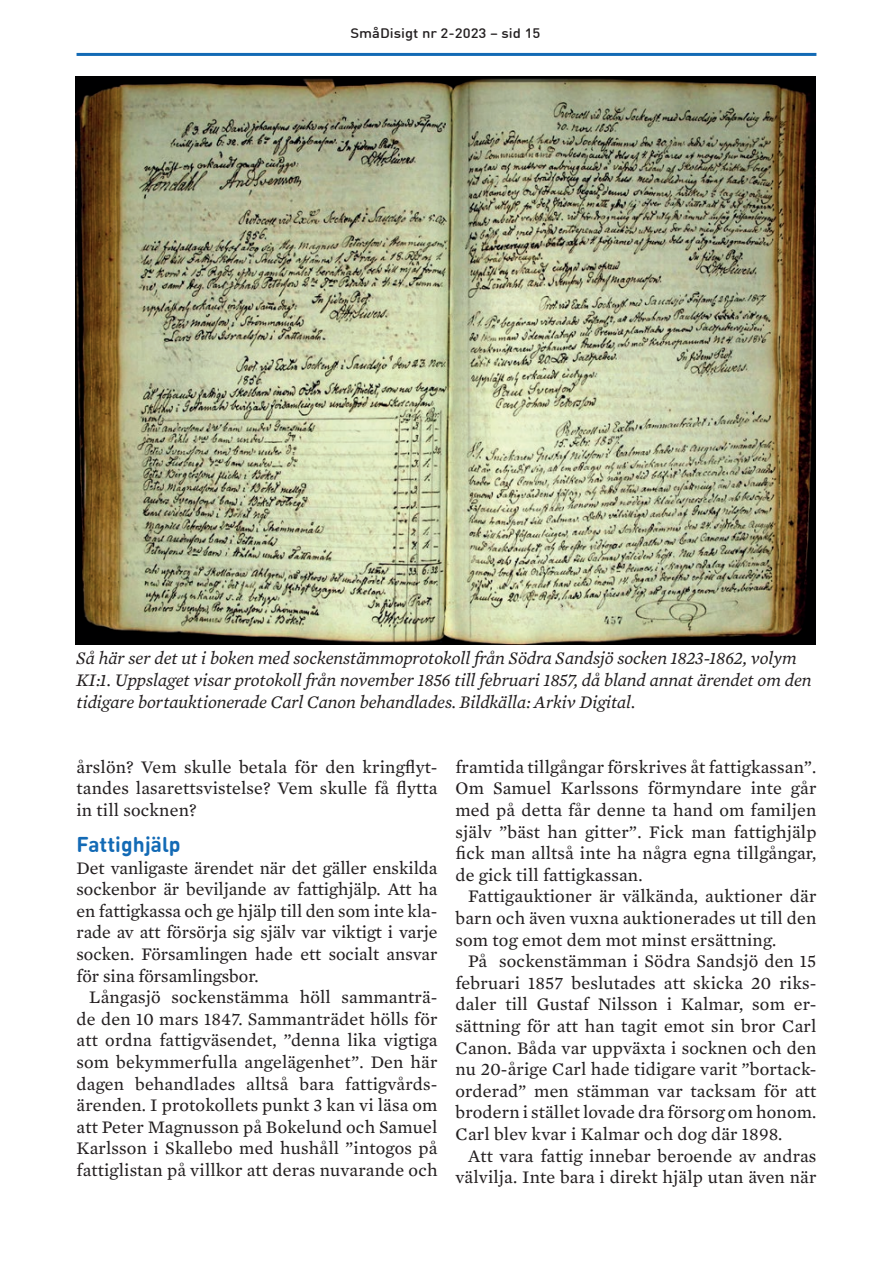
<style>
.page{position:relative;width:893px;height:1263px;background:#fff}
.page>*{position:absolute;margin:0;border:0;box-sizing:border-box;transform-origin:0 0}
.t1{font:700 21px "DIN Round Offc Pro";letter-spacing:.005em;color:#136ab5}
.t2{font:18px/21.6px "Mercury Text G2";letter-spacing:.01em;color:#231f20;text-align:justify}
.t3{font:italic 18px/21.6px "Mercury Text G2";letter-spacing:-.005em;color:#231f20}
.t4{font:500 13.5px "DIN Round Offc Pro";color:#231f20;scale:1.1 1}
</style>
<div class="page">
<hr style="left:77px;top:53px;width:739px;height:3px;background:#136ab5">
<img style="left:76px;top:77px;width:739px;height:567px">
<p class="t4" style="left:350px;top:24px;width:174px">SmåDisigt nr 2-2023 – sid 15</p>
<p class="t3" style="left:77px;top:647px;width:737px">Så här ser det ut i boken med sockenstämmoprotokoll från Södra Sandsjö socken 1823-1862, volym<br>KI:1. Uppslaget visar protokoll från november 1856 till februari 1857, då bland annat ärendet om den tidigare bortauktionerade Carl Canon behandlades. Bildkälla: Arkiv Digital.</p>
<p class="t2" style="left:77px;top:755px;width:362px">årslön? Vem skulle betala för den kringflyt&shy;tandes lasarettsvistelse? Vem skulle få flytta in till socknen?</p>
<p class="t1" style="left:77px;top:830px;width:106px">Fattighjälp</p>
<p class="t2" style="left:77px;top:856px;width:362px">Det vanligaste ärendet när det gäller enskilda sockenbor är beviljande av fattighjälp. Att ha en fattigkassa och ge hjälp till den som inte kla&shy;rade av att försörja sig själv var viktigt i varje socken. Församlingen hade ett socialt ansvar för sina församlingsbor.</p>
<p class="t2" style="left:77px;top:985px;width:362px;text-indent:13px">Långasjö sockenstämma höll sammanträ&shy;de den 10 mars 1847. Sammanträdet hölls för att ordna fattigväsendet, ”denna lika vigtiga som bekymmerfulla angelägenhet”. Den här dagen behandlades alltså bara fattigvårds&shy;ärenden. I protokollets punkt 3 kan vi läsa om att Peter Magnusson på Bokelund och Samuel Karlsson i Skallebo med hushåll ”intogos på fattiglistan på villkor att deras nuvarande och</p>
<p class="t2" style="left:455px;top:755px;width:362px">framtida tillgångar förskrives åt fattigkassan”.<br>Om Samuel Karlssons förmyndare inte går med på detta får denne ta hand om familjen själv ”bäst han gitter”. Fick man fattighjälp fick man alltså inte ha några egna tillgångar, de gick till fattigkassan.</p>
<p class="t2" style="left:455px;top:885px;width:362px;text-indent:13px">Fattigauktioner är välkända, auktioner där barn och även vuxna auktionerades ut till den som tog emot dem mot minst ersättning.</p>
<p class="t2" style="left:455px;top:949px;width:362px;text-indent:13px">På sockenstämman i Södra Sandsjö den 15 februari 1857 beslutades att skicka 20 riks&shy;daler till Gustaf Nilsson i Kalmar, som er&shy;sättning för att han tagit emot sin bror Carl Canon. Båda var uppväxta i socknen och den nu 20-årige Carl hade tidigare varit ”bortack&shy;orderad” men stämman var tacksam för att brodern i stället lovade dra försorg om honom.<br>Carl blev kvar i Kalmar och dog där 1898.</p>
<p class="t2" style="left:455px;top:1144px;width:362px;text-align:right">Att vara fattig innebar beroende av andras välvilja. Inte bara i direkt hjälp utan även när</p>
</div>
